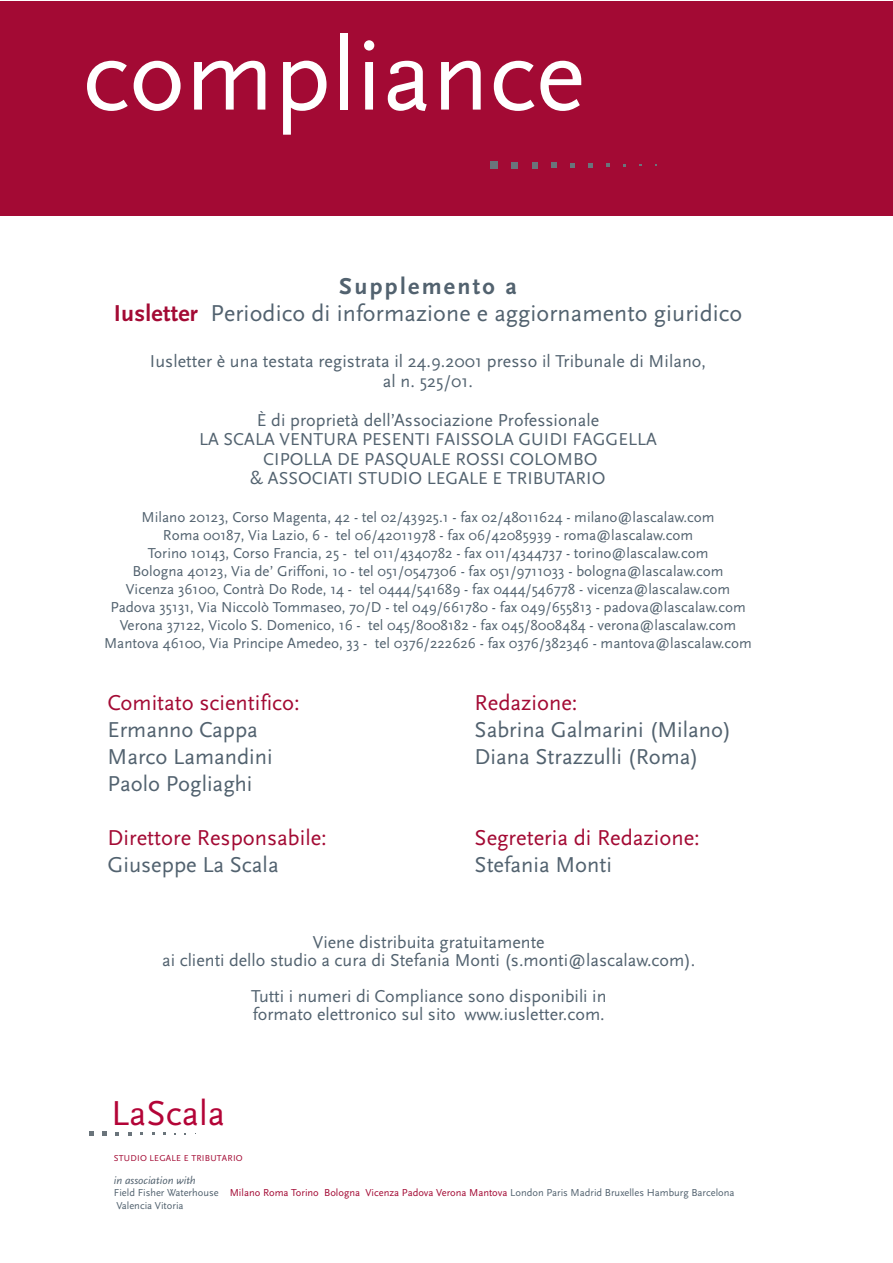
<style>
.page{position:relative;width:893px;height:1263px;background:#fff}
.page>*{position:absolute;margin:0;border:0;box-sizing:border-box;transform-origin:0 0}
.t1{font:105px "Scala Sans";color:#fff}
.t2{font:36.15px "Scala Sans";color:#b30437}
.t3{font:24px/27px "Scala Sans";letter-spacing:.005em;color:#52626f;text-align:center}
.t4{font:22.5px/27px "Scala Sans";color:#52626f}
.t5{font:22.5px "Scala Sans";color:#a30a34}
.t6{font:18px/19.5px "Scala Sans";letter-spacing:.005em;color:#52626f;text-align:center}
.t7{font:15px/18px "Scala Sans";color:#52626f;text-align:center}
.t8{font:italic 11.25px "Scala Sans";color:#52626f}
.t9{font:10.5px/12.8px "Scala Sans";color:#52626f}
.t10{font:9.15px "Scala Sans";color:#6a747b}
.t11{font:9px "Scala Sans Caps";letter-spacing:.025em;color:#a30a34}
.t12{font:7.8px "Scala Sans Caps";letter-spacing:.005em;color:#b30437}
.s1{font-weight:700}
.s2{font-weight:700;color:#a30a34}
.s3{color:#a30a34}
</style>
<div class="page">
<svg style="left:89px;top:1131px;width:4px;height:5px"></svg>
<svg style="left:102px;top:1132px;width:4px;height:4px"></svg>
<svg style="left:115px;top:1132px;width:4px;height:4px"></svg>
<div style="left:0;top:1px;width:893px;height:215px;background:#a30a34"></div>
<div style="left:490px;top:161px;width:7px;height:8px;background:#6a747b"></div>
<div style="left:511px;top:162px;width:7px;height:6px;background:#6a747b"></div>
<svg style="left:532px;top:162px;width:5px;height:6px"></svg>
<svg style="left:551px;top:162px;width:5px;height:6px"></svg>
<svg style="left:570px;top:163px;width:5px;height:4px"></svg>
<svg style="left:589px;top:163px;width:4px;height:4px"></svg>
<svg style="left:606px;top:163px;width:4px;height:4px"></svg>
<h1 class="t1" style="left:82px;top:12px;width:504px">compliance</h1>
<h3 class="t3" style="left:114px;top:272px;width:630px"><span class="s1">Supplemento a<br></span><span class="s2">Iusletter</span> Periodico di informazione e aggiornamento giuridico</h3>
<p class="t6" style="left:150px;top:351px;width:558px">Iusletter è una testata registrata il 24.9.2001 presso il Tribunale di Milano, al n. 525/01.</p>
<p class="t6" style="left:199px;top:410px;width:459px">È di proprietà dell’Associazione Professionale<br>LA SCALA VENTURA PESENTI FAISSOLA GUIDI FAGGELLA CIPOLLA DE PASQUALE ROSSI COLOMBO<br>&amp; ASSOCIATI STUDIO LEGALE E TRIBUTARIO</p>
<p class="t7" style="left:104px;top:507px;width:649px">Milano 20123, Corso Magenta, 42 - tel 02/43925.1 - fax 02/48011624 - milano@lascalaw.com<br>Roma 00187, Via Lazio, 6 - tel 06/42011978 - fax 06/42085939 - roma@lascalaw.com<br>Torino 10143, Corso Francia, 25 - tel 011/4340782 - fax 011/4344737 - torino@lascalaw.com<br>Bologna 40123, Via de’ Griffoni, 10 - tel 051/0547306 - fax 051/9711033 - bologna@lascalaw.com<br>Vicenza 36100, Contrà Do Rode, 14 - tel 0444/541689 - fax 0444/546778 - vicenza@lascalaw.com Padova 35131, Via Niccolò Tommaseo, 70/D - tel 049/661780 - fax 049/655813 - padova@lascalaw.com Verona 37122, Vicolo S. Domenico, 16 - tel 045/8008182 - fax 045/8008484 - verona@lascalaw.com Mantova 46100, Via Principe Amedeo, 33 - tel 0376/222626 - fax 0376/382346 - mantova@lascalaw.com</p>
<h3 class="t5" style="left:108px;top:689px;width:194px">Comitato scientifico:</h3>
<h3 class="t4" style="left:108px;top:716px;width:167px">Ermanno Cappa<br>Marco Lamandini<br>Paolo Pogliaghi</h3>
<h3 class="t5" style="left:108px;top:824px;width:221px">Direttore Responsabile:</h3>
<h3 class="t4" style="left:108px;top:851px;width:173px">Giuseppe La Scala</h3>
<h3 class="t5" style="left:475px;top:689px;width:104px">Redazione:</h3>
<h3 class="t4" style="left:475px;top:716px;width:258px">Sabrina Galmarini (Milano)<br>Diana Strazzulli (Roma)</h3>
<h3 class="t5" style="left:475px;top:824px;width:227px">Segreteria di Redazione:</h3>
<h3 class="t4" style="left:475px;top:851px;width:139px">Stefania Monti</h3>
<p class="t6" style="left:162px;top:933px;width:535px;line-height:18px">Viene distribuita gratuitamente<br>ai clienti dello studio a cura di Stefania Monti (s.monti@lascalaw.com).</p>
<p class="t6" style="left:251px;top:987px;width:357px;line-height:18px;text-align:left">Tutti i numeri di Compliance sono disponibili in formato elettronico sul sito www.iusletter.com.</p>
<h2 class="t2" style="left:111px;top:1091px;width:115px">LaScala</h2>
<p class="t12" style="left:115px;top:1148px;width:109px">STUDIO LEGALE E TRIBUTARIO</p>
<p class="t10" style="left:115px;top:1174px;width:93px">Field Fisher Waterhouse</p>
<p class="t11" style="left:114px;top:1153px;width:130px">STUDIO LEGALE E TRIBUTARIO</p>
<p class="t8" style="left:114px;top:1173px;width:83px">in association with</p>
<p class="t9" style="left:114px;top:1186px;width:622px">Field Fisher Waterhouse <span class="s3">Milano Roma Torino Bologna Vicenza Padova Verona Mantova</span> London Paris Madrid Bruxelles Hamburg Barcelona<br>Valencia Vitoria</p>
</div>
